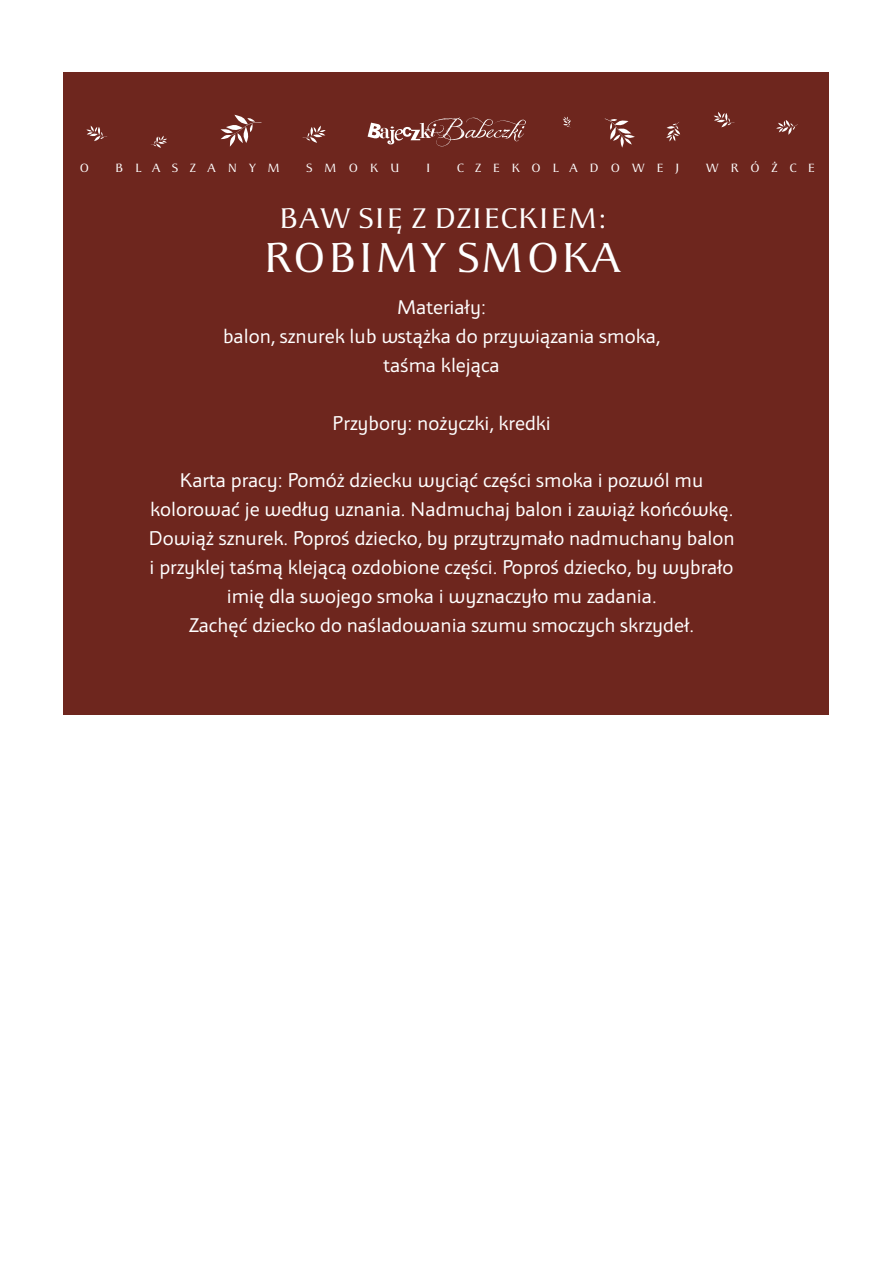
<style>
.page{position:relative;width:893px;height:1263px;background:#fff}
.page>*{position:absolute;margin:0;border:0;box-sizing:border-box;transform-origin:0 0}
.t1{font:44.1px "Apolonia";color:#fff}
.t2{font:30px "Apolonia";color:#fff}
.t3{font:21px/29px "Apolonia Nova OT";color:#fff;text-align:center}
.t4{font:12.6px "Apolonia";letter-spacing:.9em;color:#fff}
</style>
<div class="page">
<div style="left:64px;top:72px;width:765px;height:642px;background:#6e261e"></div>
<svg style="left:368px;top:117px;width:158px;height:29px"></svg>
<svg style="left:605px;top:118px;width:30px;height:30px"></svg>
<svg style="left:221px;top:115px;width:41px;height:32px"></svg>
<svg style="left:776px;top:120px;width:22px;height:15px"></svg>
<svg style="left:86px;top:126px;width:21px;height:15px"></svg>
<svg style="left:563px;top:117px;width:8px;height:10px"></svg>
<svg style="left:566px;top:119px;width:5px;height:9px"></svg>
<svg style="left:714px;top:112px;width:21px;height:15px"></svg>
<svg style="left:302px;top:126px;width:24px;height:17px"></svg>
<svg style="left:666px;top:124px;width:14px;height:17px"></svg>
<svg style="left:672px;top:122px;width:7px;height:15px"></svg>
<svg style="left:151px;top:136px;width:16px;height:12px"></svg>
<p class="t4" style="left:79px;top:160px;width:11px">O</p>
<p class="t4" style="left:115px;top:160px;width:167px">BLASZANYM</p>
<p class="t4" style="left:306px;top:160px;width:95px">SMOKU</p>
<p class="t4" style="left:426px;top:160px;width:6px">I</p>
<p class="t4" style="left:456px;top:160px;width:225px">CZEKOLADOWEJ</p>
<p class="t4" style="left:706px;top:160px;width:111px">WRÓŻCE</p>
<h2 class="t2" style="left:278px;top:200px;width:329px">BAW SIĘ Z DZIECKIEM:</h2>
<h1 class="t1" style="left:262px;top:231px;width:361px">ROBIMY SMOKA</h1>
<p class="t3" style="left:223px;top:293px;width:439px">Materiały:<br>balon, sznurek lub wstążka do przywiązania smoka, taśma klejąca</p>
<p class="t3" style="left:332px;top:408px;width:220px">Przybory: nożyczki, kredki</p>
<p class="t3" style="left:149px;top:466px;width:588px">Karta pracy: Pomóż dziecku wyciąć części smoka i pozwól mu kolorować je według uznania. Nadmuchaj balon i zawiąż końcówkę.<br>Dowiąż sznurek. Poproś dziecko, by przytrzymało nadmuchany balon i przyklej taśmą klejącą ozdobione części. Poproś dziecko, by wybrało imię dla swojego smoka i wyznaczyło mu zadania.<br>Zachęć dziecko do naśladowania szumu smoczych skrzydeł.</p>
</div>
